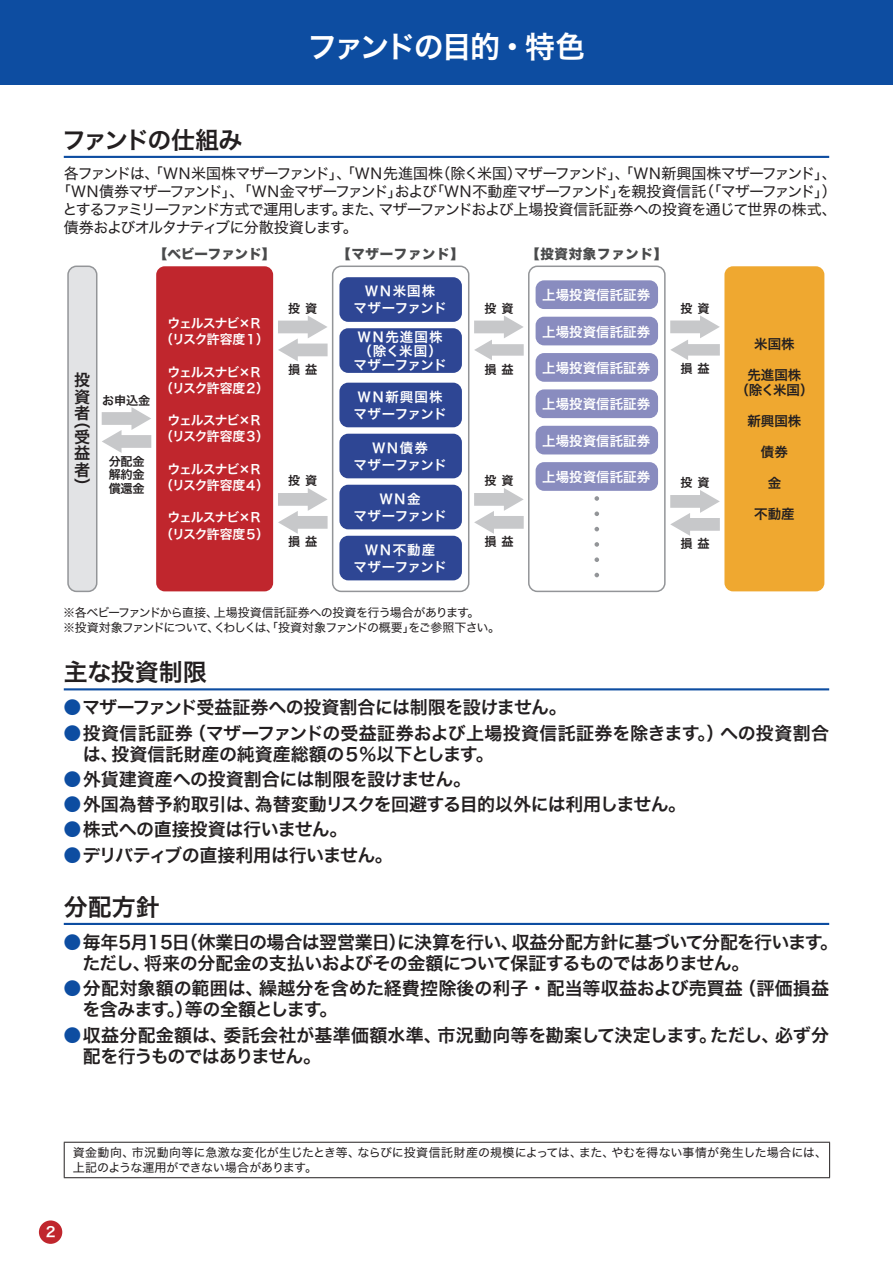
<style>
.page{position:relative;width:893px;height:1263px;background:#fff}
.page>*{position:absolute;margin:0;border:0;box-sizing:border-box;transform-origin:0 0}
.t1{font:30px "Hira Kaku Std N W6";letter-spacing:-.08em;color:#fff}
.t2{font:24px "Hira Kaku Std N W6";letter-spacing:-.015em;color:#231f20}
.t3{font:24px "Hira Kaku Std N W6";letter-spacing:-.085em;color:#231f20}
.t4{font:18px/21px "Hira Kaku Std N W6";letter-spacing:-.02em;color:#231f20}
.t5{font:18px/21px "Hira Kaku Std N W6";letter-spacing:-.04em;color:#231f20}
.t6{font:18px/21px "Hira Kaku Std N W6";color:#231f20}
.t7{font:16.2px/16.2px "Hira Kaku Std N W6";color:#231f20;text-align:justify}
.t8{font:15px "Hira Kaku Std N W4";letter-spacing:-.07em;color:#231f20}
.t9{font:13.8px "Hira Kaku Std N W6";color:#fff}
.t10{font:13.5px/17.2px "Hira Kaku Std N W6";color:#fff;text-align:center}
.t11{font:13.5px/17.2px "Hira Kaku Std N W6";letter-spacing:.025em;color:#fff;text-align:center}
.t12{font:13.5px/15.5px "Hira Kaku Std N W6";color:#231f20;text-align:center}
.t13{font:13.5px "Hira Kaku Std N W8";letter-spacing:.05em;color:#4a4b4c}
.t14{font:13.5px/17.2px "Hira Kaku Std N W6";letter-spacing:.02em;color:#fff;text-align:center}
.t15{font:13.5px "Hira Kaku Std N W8";color:#4a4b4c}
.t16{font:12.9px/16.2px "Hira Kaku Std N W6";letter-spacing:-.075em;color:#fff;text-align:center}
.t17{font:12.15px/13.4px "Hira Kaku Std N W6";letter-spacing:.4em;color:#231f20;text-align:justify}
.t18{font:12px/15px "Hira Kaku Std N W4";letter-spacing:.005em;color:#231f20}
.t19{font:12px/15px "Hira Kaku Std N W4";letter-spacing:-.065em;color:#231f20}
.s1{color:#0d4da1}
</style>
<div class="page">
<div style="left:39px;top:1220px;width:23px;height:24px;background:#c0262d;border-radius:50%"></div>
<div style="left:0;top:0;width:893px;height:85px;background:#0d4da1"></div>
<hr style="left:64px;top:1142px;width:766px;height:1px;background:#231f20">
<hr style="left:64px;top:1143px;width:1px;height:34px;background:#231f20">
<hr style="left:829px;top:1143px;width:1px;height:34px;background:#231f20">
<hr style="left:64px;top:1177px;width:766px;height:1px;background:#231f20">
<hr style="left:64px;top:156px;width:765px;height:2px;background:#0d4da1">
<hr style="left:64px;top:688px;width:765px;height:2px;background:#0d4da1">
<hr style="left:64px;top:923px;width:765px;height:2px;background:#0d4da1">
<div style="left:156px;top:266px;width:117px;height:325px;background:#c0262d;border-radius:9px"></div>
<div style="left:68px;top:266px;width:29px;height:325px;background:#e2e3e5;border-radius:9px"></div>
<div style="left:67px;top:266px;width:30px;height:326px;border:2px solid #939598;border-radius:9px"></div>
<div style="left:724px;top:266px;width:100px;height:325px;background:#efa830;border-radius:9px"></div>
<div style="left:332px;top:266px;width:137px;height:326px;border:2px solid #939598;border-radius:9px"></div>
<div style="left:102px;top:412px;width:33px;height:13px;background:#c7c8ca"></div>
<svg style="left:131px;top:407px;width:20px;height:23px"></svg>
<div style="left:118px;top:435px;width:33px;height:13px;background:#c7c8ca"></div>
<svg style="left:102px;top:430px;width:20px;height:23px"></svg>
<div style="left:278px;top:321px;width:33px;height:12px;background:#c7c8ca"></div>
<svg style="left:308px;top:316px;width:19px;height:22px"></svg>
<div style="left:294px;top:344px;width:34px;height:12px;background:#c7c8ca"></div>
<svg style="left:278px;top:338px;width:20px;height:23px"></svg>
<div style="left:278px;top:493px;width:33px;height:13px;background:#c7c8ca"></div>
<svg style="left:308px;top:488px;width:20px;height:23px"></svg>
<div style="left:294px;top:516px;width:34px;height:13px;background:#c7c8ca"></div>
<svg style="left:278px;top:511px;width:20px;height:23px"></svg>
<div style="left:670px;top:320px;width:33px;height:13px;background:#c7c8ca"></div>
<svg style="left:700px;top:315px;width:20px;height:23px"></svg>
<div style="left:685px;top:344px;width:35px;height:12px;background:#c7c8ca"></div>
<svg style="left:670px;top:340px;width:18px;height:20px"></svg>
<div style="left:670px;top:495px;width:33px;height:13px;background:#c7c8ca"></div>
<svg style="left:700px;top:490px;width:20px;height:23px"></svg>
<div style="left:687px;top:518px;width:33px;height:13px;background:#c7c8ca"></div>
<svg style="left:670px;top:513px;width:20px;height:23px"></svg>
<div style="left:339px;top:277px;width:123px;height:45px;background:#2e4694;border-radius:9px"></div>
<div style="left:339px;top:328px;width:123px;height:45px;background:#2e4694;border-radius:9px"></div>
<div style="left:339px;top:383px;width:123px;height:44px;background:#2e4694;border-radius:9px"></div>
<div style="left:339px;top:434px;width:123px;height:44px;background:#2e4694;border-radius:9px"></div>
<div style="left:339px;top:485px;width:123px;height:44px;background:#2e4694;border-radius:9px"></div>
<div style="left:339px;top:536px;width:123px;height:44px;background:#2e4694;border-radius:9px"></div>
<div style="left:474px;top:321px;width:33px;height:12px;background:#c7c8ca"></div>
<svg style="left:504px;top:316px;width:19px;height:22px"></svg>
<div style="left:489px;top:344px;width:35px;height:12px;background:#c7c8ca"></div>
<svg style="left:474px;top:340px;width:18px;height:20px"></svg>
<div style="left:474px;top:493px;width:33px;height:13px;background:#c7c8ca"></div>
<svg style="left:504px;top:488px;width:20px;height:23px"></svg>
<div style="left:491px;top:516px;width:33px;height:13px;background:#c7c8ca"></div>
<svg style="left:474px;top:511px;width:20px;height:23px"></svg>
<div style="left:528px;top:266px;width:138px;height:326px;border:2px solid #939598;border-radius:9px"></div>
<div style="left:536px;top:280px;width:122px;height:29px;background:#898cbf;border-radius:9px"></div>
<div style="left:536px;top:317px;width:122px;height:28px;background:#898cbf;border-radius:9px"></div>
<div style="left:536px;top:353px;width:122px;height:29px;background:#898cbf;border-radius:9px"></div>
<div style="left:536px;top:389px;width:122px;height:29px;background:#898cbf;border-radius:9px"></div>
<div style="left:536px;top:426px;width:122px;height:28px;background:#898cbf;border-radius:9px"></div>
<div style="left:536px;top:462px;width:122px;height:29px;background:#898cbf;border-radius:9px"></div>
<svg style="left:594px;top:496px;width:5px;height:5px"></svg>
<svg style="left:594px;top:511px;width:5px;height:5px"></svg>
<svg style="left:594px;top:527px;width:5px;height:4px"></svg>
<svg style="left:594px;top:542px;width:5px;height:5px"></svg>
<svg style="left:594px;top:557px;width:5px;height:5px"></svg>
<svg style="left:594px;top:573px;width:5px;height:4px"></svg>
<h1 class="t1" style="left:307px;top:24px;width:280px">ファンドの目的・特色</h1>
<h2 class="t3" style="left:62px;top:121px;width:182px">ファンドの仕組み</h2>
<p class="t8" style="left:64px;top:162px;width:774px">各ファンドは、「ＷＮ米国株マザーファンド」、「ＷＮ先進国株（除く米国）マザーファンド」、「ＷＮ新興国株マザーファンド」、</p>
<p class="t8" style="left:56px;top:180px;width:782px">「ＷＮ債券マザーファンド」、「ＷＮ金マザーファンド」および「ＷＮ不動産マザーファンド」を親投資信託（「マザーファンド」）</p>
<p class="t8" style="left:63px;top:198px;width:776px">とするファミリーファンド方式で運用します。また、マザーファンドおよび上場投資信託証券への投資を通じて世界の株式、</p>
<p class="t8" style="left:64px;top:216px;width:296px">債券およびオルタナティブに分散投資します。</p>
<p class="t15" style="left:154px;top:246px;width:123px">【ベビーファンド】</p>
<p class="t7" style="left:74px;top:373px;width:17px">投資者</p>
<p class="t7" style="left:74px;top:413px;width:17px">（受益者）</p>
<p class="t17" style="left:102px;top:394px;width:50px">お申込金</p>
<p class="t17" style="left:109px;top:455px;width:37px">分配金解約金償還金</p>
<p class="t16" style="left:160px;top:315px;width:110px">ウェルスナビ×Ｒ（リスク許容度１）</p>
<p class="t16" style="left:160px;top:364px;width:110px">ウェルスナビ×Ｒ（リスク許容度２）</p>
<p class="t16" style="left:160px;top:413px;width:110px">ウェルスナビ×Ｒ（リスク許容度３）</p>
<p class="t16" style="left:160px;top:461px;width:110px">ウェルスナビ×Ｒ（リスク許容度４）</p>
<p class="t16" style="left:160px;top:510px;width:110px">ウェルスナビ×Ｒ（リスク許容度５）</p>
<p class="t17" style="left:288px;top:302px;width:31px">投資</p>
<p class="t17" style="left:288px;top:363px;width:31px">損益</p>
<p class="t17" style="left:288px;top:474px;width:31px">投資</p>
<p class="t17" style="left:288px;top:535px;width:31px">損益</p>
<p class="t13" style="left:337px;top:246px;width:128px">【マザーファンド】</p>
<p class="t11" style="left:354px;top:283px;width:95px">ＷＮ米国株<br>マザーファンド</p>
<p class="t11" style="left:354px;top:330px;width:95px;line-height:14.2px">ＷＮ先進国株（除く米国）マザーファンド</p>
<p class="t11" style="left:354px;top:388px;width:95px;text-align:left">ＷＮ新興国株マザーファンド</p>
<p class="t14" style="left:354px;top:439px;width:95px">ＷＮ債券<br>マザーファンド</p>
<p class="t10" style="left:354px;top:490px;width:95px">ＷＮ金<br>マザーファンド</p>
<p class="t11" style="left:354px;top:541px;width:95px">ＷＮ不動産<br>マザーファンド</p>
<p class="t17" style="left:484px;top:302px;width:31px">投資</p>
<p class="t17" style="left:484px;top:363px;width:31px">損益</p>
<p class="t17" style="left:484px;top:474px;width:31px">投資</p>
<p class="t13" style="left:526px;top:246px;width:143px">【投資対象ファンド】</p>
<p class="t10" style="left:542px;top:287px;width:109px">上場投資信託証券</p>
<p class="t10" style="left:542px;top:323px;width:109px">上場投資信託証券</p>
<p class="t10" style="left:542px;top:360px;width:109px">上場投資信託証券</p>
<p class="t10" style="left:542px;top:396px;width:109px">上場投資信託証券</p>
<p class="t10" style="left:542px;top:432px;width:109px">上場投資信託証券</p>
<p class="t10" style="left:542px;top:469px;width:109px">上場投資信託証券</p>
<p class="t17" style="left:680px;top:302px;width:31px">投資</p>
<p class="t17" style="left:680px;top:362px;width:31px">損益</p>
<p class="t17" style="left:680px;top:476px;width:31px">投資</p>
<p class="t17" style="left:484px;top:535px;width:31px">損益</p>
<p class="t17" style="left:680px;top:537px;width:31px">損益</p>
<p class="t12" style="left:754px;top:336px;width:42px">米国株</p>
<p class="t12" style="left:735px;top:367px;width:80px">先進国株<br>（除く米国）</p>
<p class="t12" style="left:747px;top:414px;width:55px">新興国株</p>
<p class="t12" style="left:761px;top:445px;width:28px">債券</p>
<p class="t12" style="left:768px;top:476px;width:15px">金</p>
<p class="t12" style="left:754px;top:506px;width:42px">不動産</p>
<p class="t19" style="left:63px;top:605px;width:438px">※各ベビーファンドから直接、上場投資信託証券への投資を行う場合があります。<br>※投資対象ファンドについて、くわしくは、「投資対象ファンドの概要」をご参照下さい。</p>
<h2 class="t2" style="left:64px;top:654px;width:145px">主な投資制限</h2>
<p class="t4" style="left:64px;top:698px;width:505px"><span class="s1">●</span>マザーファンド受益証券への投資割合には制限を設けません。</p>
<p class="t6" style="left:83px;top:723px;width:748px;text-indent:-19px"><span class="s1">●</span>投資信託証券（マザーファンドの受益証券および上場投資信託証券を除きます。）への投資割合は、投資信託財産の純資産総額の５%以下とします。</p>
<p class="t4" style="left:64px;top:769px;width:409px"><span class="s1">●</span>外貨建資産への投資割合には制限を設けません。</p>
<p class="t4" style="left:64px;top:794px;width:624px"><span class="s1">●</span>外国為替予約取引は、為替変動リスクを回避する目的以外には利用しません。</p>
<p class="t4" style="left:64px;top:820px;width:285px"><span class="s1">●</span>株式への直接投資は行いません。</p>
<p class="t4" style="left:64px;top:845px;width:331px"><span class="s1">●</span>デリバティブの直接利用は行いません。</p>
<h2 class="t2" style="left:64px;top:888px;width:97px">分配方針</h2>
<p class="t5" style="left:82px;top:932px;width:757px;text-indent:-19px"><span class="s1">●</span>毎年5月15日（休業日の場合は翌営業日）に決算を行い、収益分配方針に基づいて分配を行います。ただし、将来の分配金の支払いおよびその金額について保証するものではありません。</p>
<p class="t4" style="left:82px;top:978px;width:748px;text-indent:-19px"><span class="s1">●</span>分配対象額の範囲は、繰越分を含めた経費控除後の利子・配当等収益および売買益（評価損益を含みます。）等の全額とします。</p>
<p class="t4" style="left:83px;top:1025px;width:748px;text-indent:-19px"><span class="s1">●</span>収益分配金額は、委託会社が基準価額水準、市況動向等を勘案して決定します。ただし、必ず分配を行うものではありません。</p>
<p class="t18" style="left:73px;top:1145px;width:756px">資金動向、市況動向等に急激な変化が生じたとき等、ならびに投資信託財産の規模によっては、また、やむを得ない事情が発生した場合には、上記のような運用ができない場合があります。</p>
<p class="t9" style="left:46px;top:1221px;width:11px">2</p>
</div>
